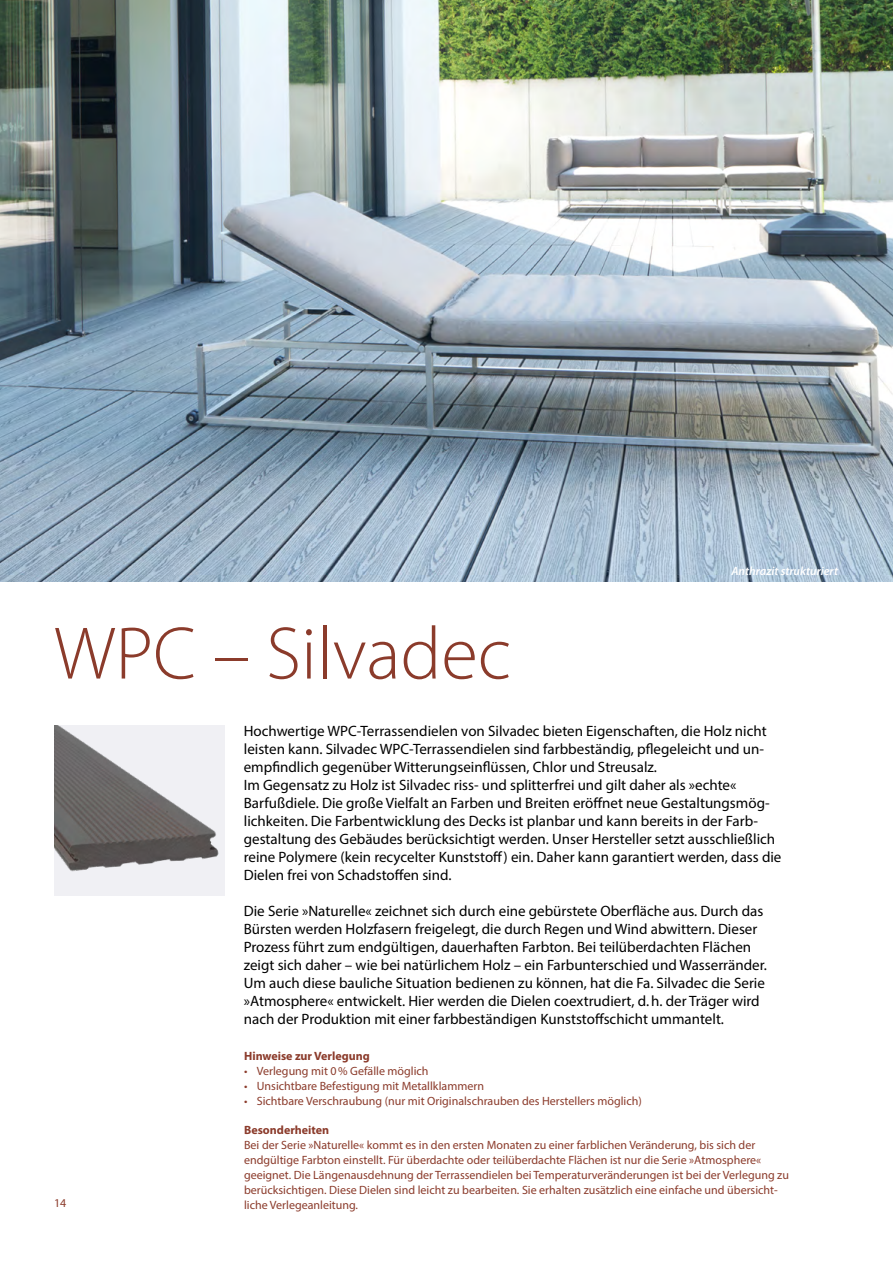
<style>
.page{position:relative;width:893px;height:1263px;background:#fff}
.page>*{position:absolute;margin:0;border:0;box-sizing:border-box;transform-origin:0 0}
.t1{font:300 75px "Myriad Pro";color:#8b3b2b}
.t2{font:15px/18px "Myriad Pro";color:#000}
.t3{font:12px/15px "Myriad Pro";color:#8b3b2b}
.t4{font:700 12px "Myriad Pro";color:#8b3b2b}
.t5{font:italic 600 12px "Myriad Pro";color:#fff}
</style>
<div class="page">
<img style="left:54px;top:725px;width:170px;height:170px">
<img style="left:0;top:0;width:893px;height:581px">
<h1 class="t1" style="left:54px;top:608px;width:459px">WPC – Silvadec</h1>
<p class="t5" style="left:731px;top:564px;width:108px">Anthrazit strukturiert</p>
<p class="t3" style="left:54px;top:1195px;width:14px">14</p>
<p class="t2" style="left:244px;top:722px;width:539px">Hochwertige WPC-Terrassendielen von Silvadec bieten Eigenschaften, die Holz nicht leisten kann. Silvadec WPC-Terrassendielen sind farbbeständig, pflegeleicht und un&shy;empfindlich gegenüber Witterungseinflüssen, Chlor und Streusalz.<br>Im Gegensatz zu Holz ist Silvadec riss- und splitterfrei und gilt daher als »echte« Barfußdiele. Die große Vielfalt an Farben und Breiten eröffnet neue Gestaltungsmög&shy;lichkeiten. Die Farbentwicklung des Decks ist planbar und kann bereits in der Farb&shy;gestaltung des Gebäudes berücksichtigt werden. Unser Hersteller setzt ausschließlich reine Polymere (kein recycelter Kunststoff) ein. Daher kann garantiert werden, dass die Dielen frei von Schadstoffen sind.</p>
<p class="t2" style="left:244px;top:902px;width:525px">Die Serie »Naturelle« zeichnet sich durch eine gebürstete Oberfläche aus. Durch das Bürsten werden Holzfasern freigelegt, die durch Regen und Wind abwittern. Dieser Prozess führt zum endgültigen, dauerhaften Farbton. Bei teilüberdachten Flächen zeigt sich daher – wie bei natürlichem Holz – ein Farbunterschied und Wasserränder.<br>Um auch diese bauliche Situation bedienen zu können, hat die Fa. Silvadec die Serie »Atmosphere« entwickelt. Hier werden die Dielen coextrudiert, d.h. der Träger wird nach der Produktion mit einer farbbeständigen Kunststoffschicht ummantelt.</p>
<p class="t4" style="left:244px;top:1048px;width:127px">Hinweise zur Verlegung</p>
<p class="t3" style="left:244px;top:1063px;width:186px">• Verlegung mit 0% Gefälle möglich</p>
<p class="t3" style="left:244px;top:1078px;width:241px">• Unsichtbare Befestigung mit Metallklammern</p>
<p class="t3" style="left:244px;top:1093px;width:399px">• Sichtbare Verschraubung (nur mit Originalschrauben des Herstellers möglich)</p>
<p class="t4" style="left:244px;top:1122px;width:87px">Besonderheiten</p>
<p class="t3" style="left:244px;top:1137px;width:546px">Bei der Serie »Naturelle« kommt es in den ersten Monaten zu einer farblichen Veränderung, bis sich der endgültige Farbton einstellt. Für überdachte oder teilüberdachte Flächen ist nur die Serie »Atmosphere« geeignet. Die Längenausdehnung der Terrassendielen bei Temperaturveränderungen ist bei der Verlegung zu berücksichtigen. Diese Dielen sind leicht zu bearbeiten. Sie erhalten zusätzlich eine einfache und übersicht&shy;liche Verlegeanleitung.</p>
</div>
